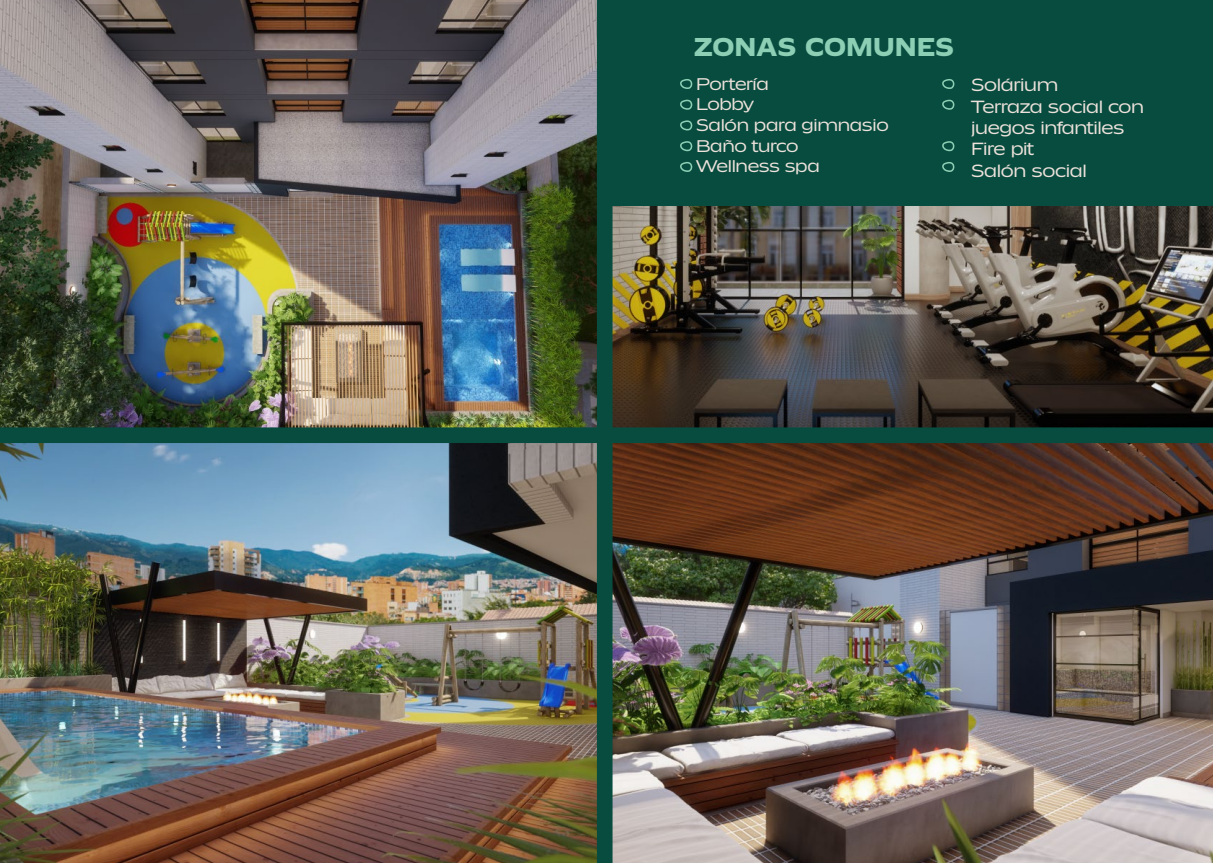
<style>
.page{position:relative;width:1213px;height:863px;background:#fff}
.page>*{position:absolute;margin:0;border:0;box-sizing:border-box;transform-origin:0 0}
.t1{font:600 26.1px "Klub 10";color:#8dcfb5}
.t2{font:17.85px/21.5px "Klub 10";letter-spacing:-.05em;color:#ece2db;scale:1.14 1}
.t3{font:17.25px/20.5px "Klub 10";letter-spacing:-.05em;color:#ece2db;scale:1.14 1}
</style>
<div class="page">
<img style="left:0;top:0;width:596px;height:863px">
<img style="left:612px;top:206px;width:600px;height:657px">
<div style="left:604px;top:0;width:608px;height:206px;background:#084c3f"></div>
<svg style="left:680px;top:79px;width:12px;height:10px"></svg>
<svg style="left:680px;top:99px;width:12px;height:11px"></svg>
<svg style="left:680px;top:120px;width:12px;height:11px"></svg>
<svg style="left:680px;top:141px;width:12px;height:10px"></svg>
<svg style="left:680px;top:162px;width:12px;height:10px"></svg>
<svg style="left:942px;top:79px;width:12px;height:10px"></svg>
<svg style="left:942px;top:99px;width:12px;height:11px"></svg>
<svg style="left:942px;top:141px;width:12px;height:10px"></svg>
<svg style="left:942px;top:162px;width:12px;height:10px"></svg>
<div style="left:596px;top:0;width:16px;height:863px;background:#084c3f"></div>
<div style="left:0;top:427px;width:1212px;height:16px;background:#084c3f"></div>
<h1 class="t1" style="left:694px;top:32px;width:261px">ZONAS COMUNES</h1>
<p class="t3" style="left:695px;top:73px;width:171px">Portería<br>Lobby<br>Salón para gimnasio<br>Baño turco<br>Wellness spa</p>
<p class="t2" style="left:970px;top:74px;width:154px">Solárium<br>Terraza social con juegos infantiles<br>Fire pit<br>Salón social</p>
</div>
